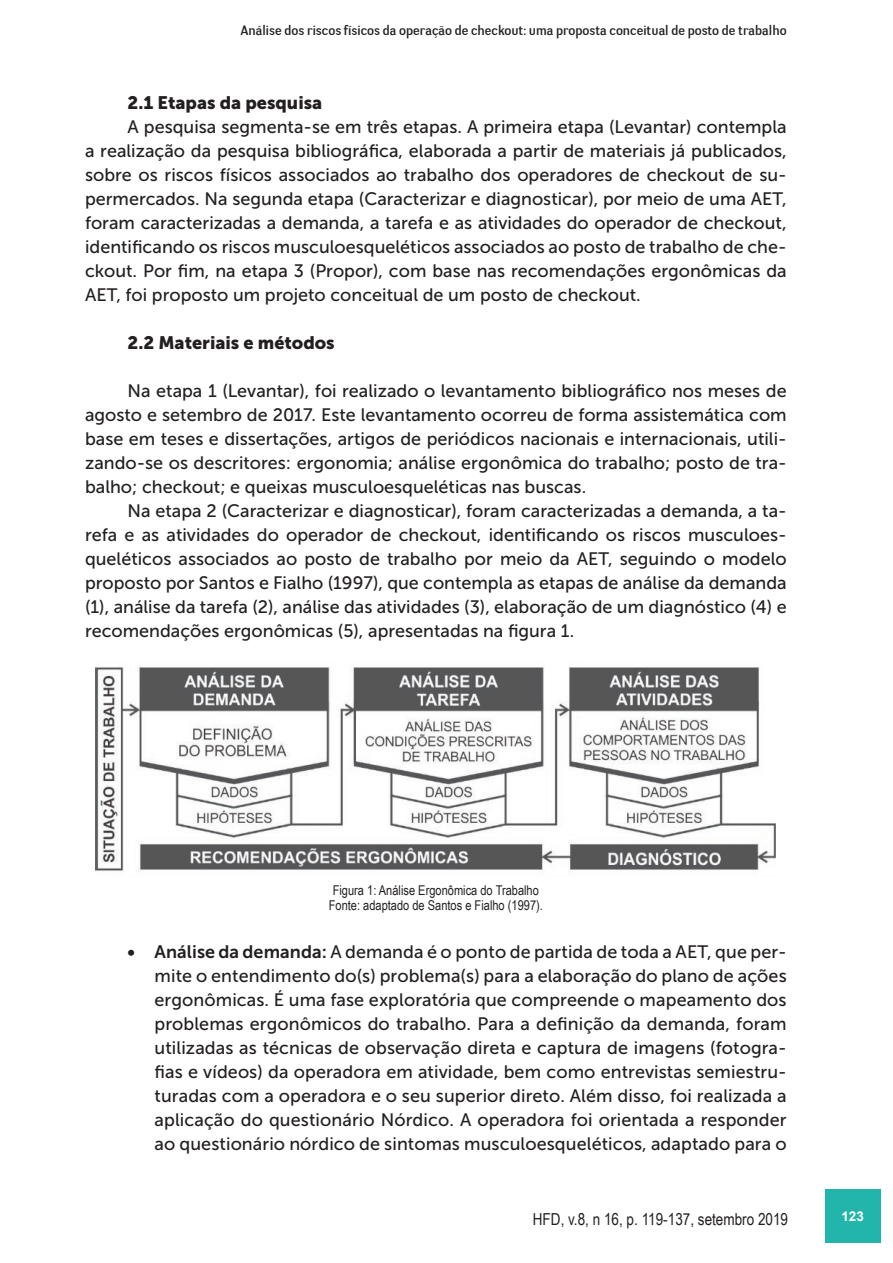
<style>
.page{position:relative;width:893px;height:1263px;background:#fff}
.page>*{position:absolute;margin:0;border:0;box-sizing:border-box;transform-origin:0 0}
.t1{font:18px/24px "Museo Sans 500";color:#231f20;text-align:justify}
.t2{font:18px "Museo Sans 900";color:#231f20}
.t3{font:16.5px "Arial Narrow";color:#231f20}
.t4{font:13.5px "Negotiate Free";color:#231f20}
.t5{font:13.5px/15px "Arial Narrow";color:#231f20}
.t6{font:700 13.5px "Arial";color:#fff}
.s1{font-family:"Museo Sans 700"}
</style>
<div class="page">
<div style="left:825px;top:1189px;width:55px;height:53px;background:#22b5ab"></div>
<img style="left:96px;top:666px;width:680px;height:206px">
<p class="t4" style="left:240px;top:22px;width:548px">Análise dos riscos físicos da operação de checkout: uma proposta conceitual de posto de trabalho</p>
<p class="t2" style="left:128px;top:93px;width:196px">2.1 Etapas da pesquisa</p>
<p class="t1" style="left:85px;top:115px;width:703px;text-indent:43px">A pesquisa segmenta-se em três etapas. A primeira etapa (Levantar) contempla a realização da pesquisa bibliográfica, elaborada a partir de materiais já publicados, sobre os riscos físicos associados ao trabalho dos operadores de checkout de su&shy;permercados. Na segunda etapa (Caracterizar e diagnosticar), por meio de uma AET, foram caracterizadas a demanda, a tarefa e as atividades do operador de checkout, identificando os riscos musculoesqueléticos associados ao posto de trabalho de che&shy;ckout. Por fim, na etapa 3 (Propor), com base nas recomendações ergonômicas da AET, foi proposto um projeto conceitual de um posto de checkout.</p>
<p class="t2" style="left:128px;top:332px;width:209px">2.2 Materiais e métodos</p>
<p class="t1" style="left:85px;top:379px;width:703px;text-indent:43px">Na etapa 1 (Levantar), foi realizado o levantamento bibliográfico nos meses de agosto e setembro de 2017. Este levantamento ocorreu de forma assistemática com base em teses e dissertações, artigos de periódicos nacionais e internacionais, utili&shy;zando-se os descritores: ergonomia; análise ergonômica do trabalho; posto de tra&shy;balho; checkout; e queixas musculoesqueléticas nas buscas.</p>
<p class="t1" style="left:85px;top:499px;width:703px;text-indent:43px">Na etapa 2 (Caracterizar e diagnosticar), foram caracterizadas a demanda, a ta&shy;refa e as atividades do operador de checkout, identificando os riscos musculoes&shy;queléticos associados ao posto de trabalho por meio da AET, seguindo o modelo proposto por Santos e Fialho (1997), que contempla as etapas de análise da demanda (1), análise da tarefa (2), análise das atividades (3), elaboração de um diagnóstico (4) e recomendações ergonômicas (5), apresentadas na figura 1.</p>
<p class="t5" style="left:329px;top:882px;width:216px">Figura 1: Análise Ergonômica do Trabalho<br>Fonte: adaptado de Santos e Fialho (1997).</p>
<p class="t1" style="left:155px;top:940px;width:634px;text-indent:-27px"><span class="s1">• Análise da demanda:</span> A demanda é o ponto de partida de toda a AET, que per&shy;mite o entendimento do(s) problema(s) para a elaboração do plano de ações ergonômicas. É uma fase exploratória que compreende o mapeamento dos problemas ergonômicos do trabalho. Para a definição da demanda, foram utilizadas as técnicas de observação direta e captura de imagens (fotogra&shy;fias e vídeos) da operadora em atividade, bem como entrevistas semiestru&shy;turadas com a operadora e o seu superior direto. Além disso, foi realizada a aplicação do questionário Nórdico. A operadora foi orientada a responder ao questionário nórdico de sintomas musculoesqueléticos, adaptado para o</p>
<p class="t3" style="left:533px;top:1206px;width:257px">HFD, v.8, n 16, p. 119-137, setembro 2019</p>
<p class="t6" style="left:841px;top:1207px;width:24px">123</p>
</div>
